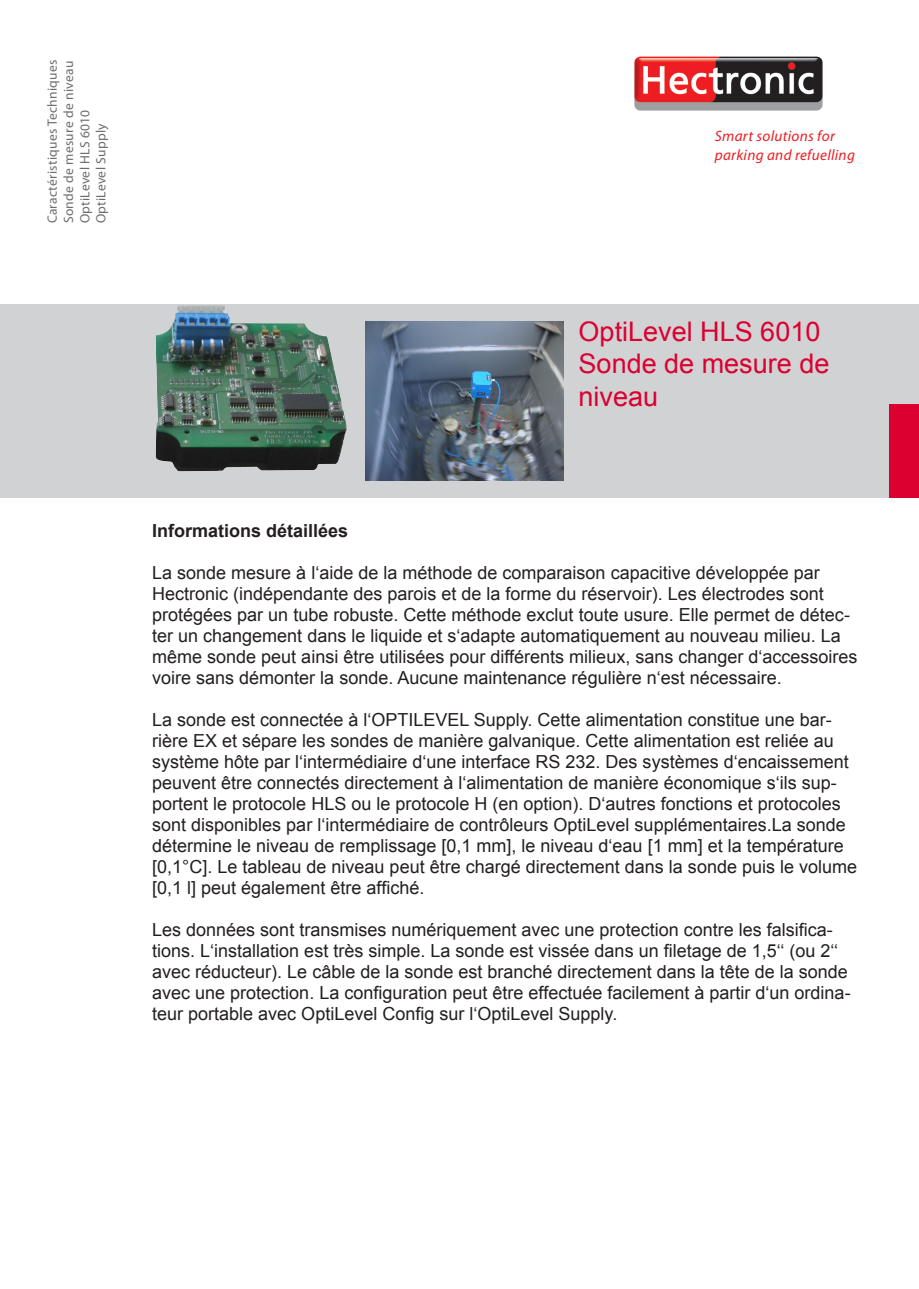
<style>
.page{position:relative;width:919px;height:1289px;background:#fff}
.page>*{position:absolute;margin:0;border:0;box-sizing:border-box;transform-origin:0 0}
.t1{font:27px/32.4px "Arial";color:#db0030}
.t2{font:18px/21px "Arial";color:#231f20}
.t3{font:700 18px "Arial";color:#231f20}
.t4{font:italic 15.15px/18.1px "Myriad Pro";letter-spacing:.02em;color:#ee1d23}
.t5{font:13.5px/16.2px "Myriad Pro";letter-spacing:.02em;color:#6c6d70}
</style>
<div class="page">
<div style="left:0;top:304px;width:918px;height:193px;background:#d1d2d4"></div>
<img style="left:634px;top:56px;width:189px;height:55px">
<div style="left:889px;top:404px;width:29px;height:93px;background:#db0030"></div>
<img style="left:155px;top:305px;width:192px;height:167px">
<img style="left:366px;top:322px;width:197px;height:158px">
<p class="t5" style="left:44px;top:223px;width:165px;rotate:-90deg">Caractéristiques Techniques</p>
<p class="t5" style="left:60px;top:223px;width:164px;rotate:-90deg">Sonde de mesure de niveau<br>OptiLevel HLS 6010</p>
<p class="t5" style="left:93px;top:223px;width:101px;rotate:-90deg">OptiLevel Supply</p>
<p class="t4" style="left:714px;top:127px;width:142px">Smart solutions for parking and refuelling</p>
<p class="t1" style="left:578px;top:315px;width:243px">OptiLevel HLS 6010</p>
<p class="t1" style="left:578px;top:348px;width:252px">Sonde de mesure de niveau</p>
<p class="t3" style="left:152px;top:519px;width:198px">Informations détaillées</p>
<p class="t2" style="left:152px;top:562px;width:706px">La sonde mesure à l‘aide de la méthode de comparaison capacitive développée par Hectronic (indépendante des parois et de la forme du réservoir). Les électrodes sont protégées par un tube robuste. Cette méthode exclut toute usure. Elle permet de détec&shy;ter un changement dans le liquide et s‘adapte automatiquement au nouveau milieu. La même sonde peut ainsi être utilisées pour différents milieux, sans changer d‘accessoires voire sans démonter la sonde. Aucune maintenance régulière n‘est nécessaire.</p>
<p class="t2" style="left:152px;top:709px;width:706px">La sonde est connectée à l‘OPTILEVEL Supply. Cette alimentation constitue une bar&shy;rière EX et sépare les sondes de manière galvanique. Cette alimentation est reliée au système hôte par l‘intermédiaire d‘une interface RS 232. Des systèmes d‘encaissement peuvent être connectés directement à l‘alimentation de manière économique s‘ils sup&shy;portent le protocole HLS ou le protocole H (en option). D‘autres fonctions et protocoles sont disponibles par l‘intermédiaire de contrôleurs OptiLevel supplémentaires.La sonde détermine le niveau de remplissage [0,1 mm], le niveau d‘eau [1 mm] et la température [0,1°C]. Le tableau de niveau peut être chargé directement dans la sonde puis le volume [0,1 l] peut également être affiché.</p>
<p class="t2" style="left:152px;top:919px;width:700px">Les données sont transmises numériquement avec une protection contre les falsifica&shy;tions. L‘installation est très simple. La sonde est vissée dans un filetage de 1,5‘‘ (ou 2‘‘ avec réducteur). Le câble de la sonde est branché directement dans la tête de la sonde avec une protection. La configuration peut être effectuée facilement à partir d‘un ordina&shy;teur portable avec OptiLevel Config sur l‘OptiLevel Supply.</p>
</div>
